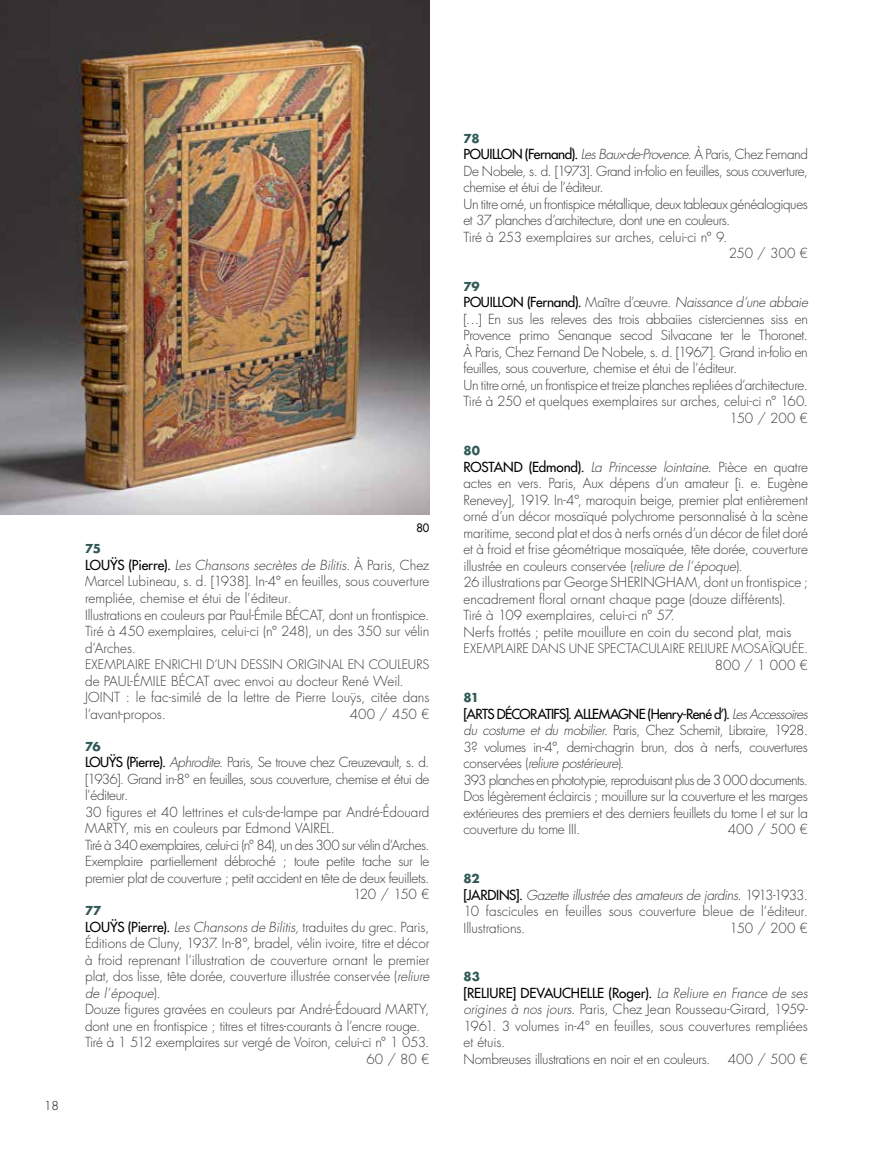
<style>
.page{position:relative;width:893px;height:1149px;background:#fff}
.page>*{position:absolute;margin:0;border:0;box-sizing:border-box;transform-origin:0 0}
.t1{font:300 13.5px/16.5px "Futura Std";letter-spacing:-.015em;color:#383937}
.t2{font:italic 300 13.5px "Futura Std";letter-spacing:-.025em;color:#383937}
.t3{font:300 13.5px "Futura Std";letter-spacing:-.045em;color:#383937}
.t4{font:300 13.5px "Futura Std";letter-spacing:-.035em;color:#383937}
.t5{font:italic 300 13.5px "Futura Std";letter-spacing:.005em;color:#383937}
.t6{font:300 12.75px "Futura Std";letter-spacing:.005em;color:#383937}
.t7{font:700 12px "Futura Std";letter-spacing:-.025em;color:#315a57}
.t8{font:300 12px "Futura Std";color:#000}
.t9{font:500 11.25px "Futura Std";color:#000}
.s1{font-weight:500;color:#000}
.s2{font-style:italic}
.s3{font-style:normal}
.s4{font-weight:500;font-style:normal;color:#000}
</style>
<div class="page">
<img style="left:0;top:0;width:429px;height:514px">
<p class="t8" style="left:44px;top:1097px;width:16px">18</p>
<p class="t9" style="left:416px;top:520px;width:15px">80</p>
<p class="t7" style="left:85px;top:541px;width:17px">75</p>
<p class="t1" style="left:85px;top:557px;width:346px"><span class="s1">LOUŸS (Pierre).</span> <span class="s2">Les Chansons secrètes de Bilitis.</span> À Paris, Chez Marcel Lubineau, s. d. [1938]. In-4° en feuilles, sous couverture rempliée, chemise et étui de l’éditeur.<br>Illustrations en couleurs par Paul-Émile BÉCAT, dont un frontispice.<br>Tiré à 450 exemplaires, celui-ci (n° 248), un des 350 sur vélin d’Arches.</p>
<p class="t6" style="left:85px;top:656px;width:346px">EXEMPLAIRE ENRICHI D’UN DESSIN ORIGINAL EN COULEURS</p>
<p class="t1" style="left:85px;top:672px;width:346px">de PAUL-ÉMILE BÉCAT avec envoi au docteur René Weil.<br>JOINT : le fac-similé de la lettre de Pierre Louÿs, citée dans l’avant-propos.</p>
<p class="t1" style="left:350px;top:705px;width:81px">400 / 450 €</p>
<p class="t7" style="left:85px;top:738px;width:17px">76</p>
<p class="t4" style="left:85px;top:754px;width:346px"><span class="s1">LOUŸS (Pierre).</span> <span class="s2">Aphrodite</span>. Paris, Se trouve chez Creuzevault, s. d.</p>
<p class="t1" style="left:85px;top:770px;width:346px">[1936]. Grand in-8° en feuilles, sous couverture, chemise et étui de</p>
<p class="t1" style="left:85px;top:787px;width:45px">l’éditeur.</p>
<p class="t1" style="left:85px;top:803px;width:346px">30 figures et 40 lettrines et culs-de-lampe par André-Édouard</p>
<p class="t1" style="left:85px;top:820px;width:251px">MARTY, mis en couleurs par Edmond VAIREL.</p>
<p class="t3" style="left:85px;top:836px;width:346px">Tiré à 340 exemplaires, celui-ci (n° 84), un des 300 sur vélin d’Arches.</p>
<p class="t1" style="left:85px;top:853px;width:346px">Exemplaire partiellement débroché ; toute petite tache sur le</p>
<p class="t1" style="left:85px;top:869px;width:346px">premier plat de couverture ; petit accident en tête de deux feuillets.</p>
<p class="t1" style="left:353px;top:886px;width:78px">120 / 150 €</p>
<p class="t7" style="left:85px;top:902px;width:18px">77</p>
<p class="t1" style="left:85px;top:918px;width:346px"><span class="s1">LOUŸS (Pierre).</span> <span class="s2">Les Chansons de Bilitis,</span> traduites du grec. Paris,</p>
<p class="t1" style="left:85px;top:935px;width:346px">Éditions de Cluny, 1937. In-8°, bradel, vélin ivoire, titre et décor</p>
<p class="t1" style="left:85px;top:951px;width:346px">à froid reprenant l’illustration de couverture ornant le premier</p>
<p class="t1" style="left:85px;top:968px;width:346px">plat, dos lisse, tête dorée, couverture illustrée conservée (<span class="s2">reliure</span></p>
<p class="t5" style="left:85px;top:984px;width:77px">de l’époque<span class="s3">).</span></p>
<p class="t1" style="left:85px;top:1001px;width:346px">Douze figures gravées en couleurs par André-Édouard MARTY,</p>
<p class="t1" style="left:85px;top:1017px;width:337px">dont une en frontispice ; titres et titres-courants à l’encre rouge.</p>
<p class="t1" style="left:85px;top:1034px;width:346px">Tiré à 1 512 exemplaires sur vergé de Voiron, celui-ci n° 1 053.</p>
<p class="t1" style="left:366px;top:1050px;width:65px">60 / 80 €</p>
<p class="t7" style="left:463px;top:130px;width:18px">78</p>
<p class="t2" style="left:463px;top:146px;width:346px"><span class="s4">POUILLON (Fernand).</span> Les Baux-de-Provence<span class="s3">. À Paris, Chez Fernand</span></p>
<p class="t1" style="left:463px;top:163px;width:346px">De Nobele, s. d. [1973]. Grand in-folio en feuilles, sous couverture,</p>
<p class="t1" style="left:463px;top:179px;width:142px">chemise et étui de l’éditeur.</p>
<p class="t1" style="left:463px;top:196px;width:346px">Un titre orné, un frontispice métallique, deux tableaux généalogiques</p>
<p class="t1" style="left:463px;top:212px;width:268px">et 37 planches d’architecture, dont une en couleurs.</p>
<p class="t1" style="left:463px;top:229px;width:265px">Tiré à 253 exemplaires sur arches, celui-ci n° 9.</p>
<p class="t1" style="left:729px;top:245px;width:81px">250 / 300 €</p>
<p class="t7" style="left:463px;top:278px;width:18px">79</p>
<p class="t2" style="left:463px;top:294px;width:346px"><span class="s4">POUILLON (Fernand).</span> <span class="s3">Maître d’œuvre.</span> Naissance d’une abbaie</p>
<p class="t1" style="left:463px;top:311px;width:346px">[…] En sus les releves des trois abbaiies cisterciennes siss en</p>
<p class="t1" style="left:463px;top:327px;width:346px">Provence primo Senanque secod Silvacane ter le Thoronet.</p>
<p class="t1" style="left:463px;top:344px;width:346px">À Paris, Chez Fernand De Nobele, s. d. [1967]. Grand in-folio en</p>
<p class="t1" style="left:463px;top:360px;width:275px">feuilles, sous couverture, chemise et étui de l’éditeur.</p>
<p class="t1" style="left:463px;top:377px;width:346px">Un titre orné, un frontispice et treize planches repliées d’architecture.</p>
<p class="t1" style="left:463px;top:393px;width:346px">Tiré à 250 et quelques exemplaires sur arches, celui-ci n° 160.</p>
<p class="t1" style="left:730px;top:410px;width:80px">150 / 200 €</p>
<p class="t7" style="left:463px;top:442px;width:18px">80</p>
<p class="t1" style="left:463px;top:458px;width:346px"><span class="s1">ROSTAND (Edmond).</span> <span class="s2">La Princesse lointaine.</span> Pièce en quatre actes en vers. Paris, Aux dépens d’un amateur [i. e. Eugène Renevey], 1919. In-4°, maroquin beige, premier plat entièrement orné d’un décor mosaïqué polychrome personnalisé à la scène maritime, second plat et dos à nerfs ornés d’un décor de filet doré et à froid et frise géométrique mosaïquée, tête dorée, couverture illustrée en couleurs conservée (<span class="s2">reliure de l’époque</span>).<br>26 illustrations par George SHERINGHAM, dont un frontispice ; encadrement floral ornant chaque page (douze différents).<br>Tiré à 109 exemplaires, celui-ci n° 57.<br>Nerfs frottés ; petite mouillure en coin du second plat, mais</p>
<p class="t6" style="left:463px;top:640px;width:346px">EXEMPLAIRE DANS UNE SPECTACULAIRE RELIURE MOSAÏQUÉE.</p>
<p class="t1" style="left:715px;top:656px;width:95px">800 / 1 000 €</p>
<p class="t7" style="left:463px;top:689px;width:17px">81</p>
<p class="t1" style="left:463px;top:705px;width:346px"><span class="s1">[ARTS DÉCORATIFS]. ALLEMAGNE (Henry-René d’).</span> <span class="s2">Les Accessoires du costume et du mobilier.</span> Paris, Chez Schemit, Libraire, 1928.<br>3? volumes in-4°, demi-chagrin brun, dos à nerfs, couvertures conservées (<span class="s2">reliure postérieure</span>).<br>393 planches en phototypie, reproduisant plus de 3 000 documents.<br>Dos légèrement éclaircis ; mouillure sur la couverture et les marges extérieures des premiers et des derniers feuillets du tome I et sur la couverture du tome III.</p>
<p class="t1" style="left:728px;top:821px;width:82px">400 / 500 €</p>
<p class="t7" style="left:463px;top:870px;width:18px">82</p>
<p class="t1" style="left:463px;top:886px;width:346px;text-align:justify"><span class="s1">[JARDINS].</span> <span class="s2">Gazette illustrée des amateurs de jardins.</span> 1913-1933.<br>10 fascicules en feuilles sous couverture bleue de l’éditeur.<br>Illustrations.</p>
<p class="t1" style="left:730px;top:919px;width:80px">150 / 200 €</p>
<p class="t7" style="left:463px;top:968px;width:18px">83</p>
<p class="t1" style="left:463px;top:984px;width:346px"><span class="s1">[RELIURE] DEVAUCHELLE (Roger).</span> <span class="s2">La Reliure en France de ses origines à nos jours.</span> Paris, Chez Jean Rousseau-Girard, 1959- 1961. 3 volumes in-4° en feuilles, sous couvertures rempliées et étuis.<br>Nombreuses illustrations en noir et en couleurs.</p>
<p class="t1" style="left:728px;top:1050px;width:82px">400 / 500 €</p>
</div>
